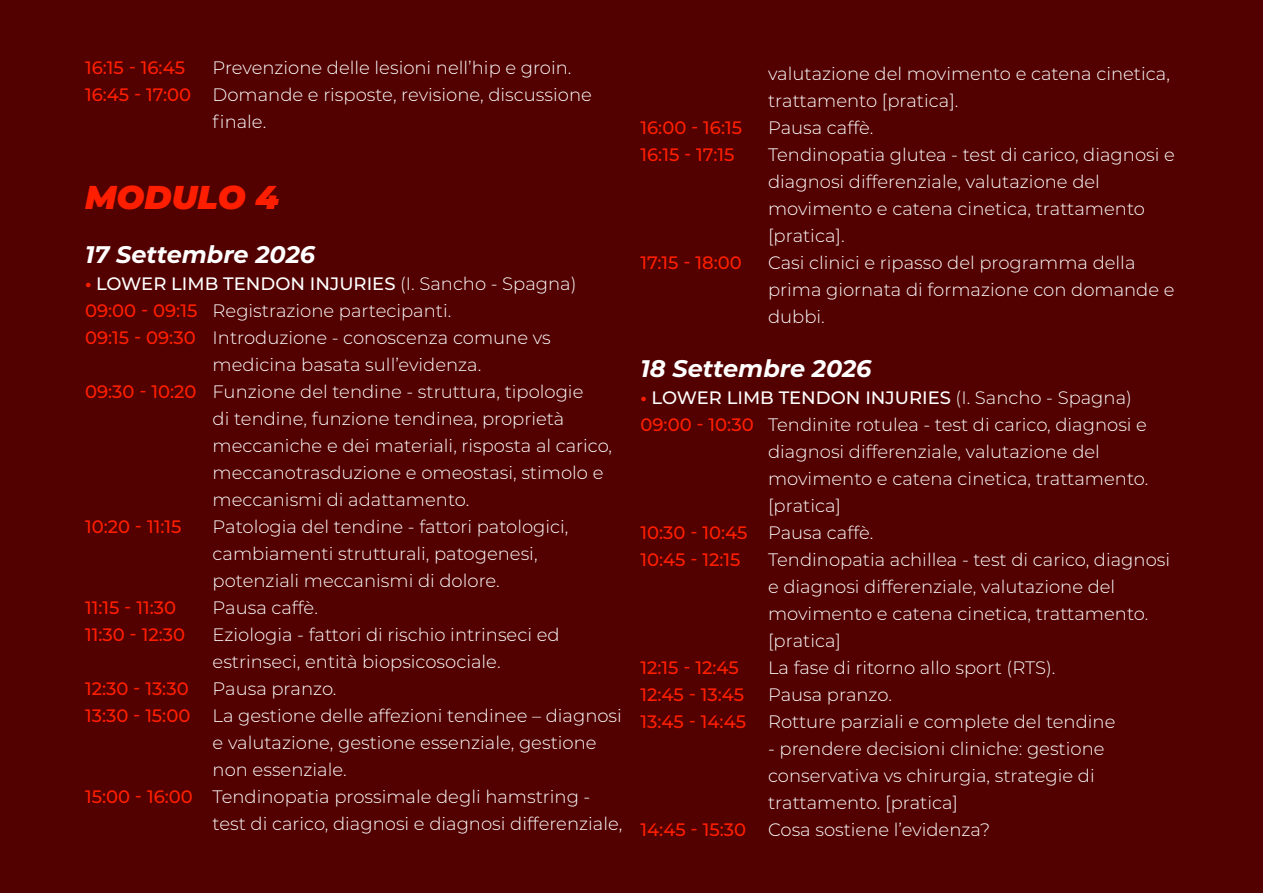
<style>
.page{position:relative;width:1263px;height:893px;background:#520000}
.page>*{position:absolute;margin:0;border:0;box-sizing:border-box;transform-origin:0 0}
.t1{font:italic 900 33px "Montserrat";color:#ff1f00}
.t2{font:italic 700 24px "Montserrat";color:#fff}
.t3{font:300 18px/27px "Montserrat";color:#fff}
.t4{font:500 18px "Montserrat";color:#ff1f00}
.t5{font:500 18px "Montserrat";color:#fff}
.s1{font-weight:500;color:#ff1f00}
.s2{font-weight:700;color:#ff1f00}
.s3{font-weight:300}
.s4{font-weight:300;color:#fff}
</style>
<div class="page">
<p class="t4" style="left:85px;top:55px;width:101px">16:15 - 16:45</p>
<p class="t3" style="left:213px;top:54px;width:360px">Prevenzione delle lesioni nell’hip e groin.</p>
<p class="t3" style="left:85px;top:81px;width:508px"><span class="s1">16:45 - 17:00</span> Domande e risposte, revisione, discussione</p>
<p class="t3" style="left:213px;top:108px;width:55px">finale.</p>
<h1 class="t1" style="left:85px;top:173px;width:196px">MODULO 4</h1>
<h2 class="t2" style="left:85px;top:237px;width:232px">17 Settembre 2026</h2>
<p class="t5" style="left:85px;top:271px;width:493px"><span class="s2">•</span> LOWER LIMB TENDON INJURIES <span class="s3">(I. Sancho - Spagna)</span></p>
<p class="t3" style="left:85px;top:297px;width:368px"><span class="s1">09:00 - 09:15</span> Registrazione partecipanti.</p>
<p class="t3" style="left:85px;top:324px;width:467px"><span class="s1">09:15 - 09:30</span> Introduzione - conoscenza comune vs</p>
<p class="t3" style="left:213px;top:351px;width:270px">medicina basata sull’evidenza.</p>
<p class="t3" style="left:85px;top:378px;width:500px"><span class="s1">09:30 - 10:20</span> Funzione del tendine - struttura, tipologie</p>
<p class="t3" style="left:213px;top:405px;width:353px">di tendine, funzione tendinea, proprietà</p>
<p class="t3" style="left:213px;top:432px;width:401px">meccaniche e dei materiali, risposta al carico,</p>
<p class="t3" style="left:213px;top:459px;width:392px">meccanotrasduzione e omeostasi, stimolo e</p>
<p class="t3" style="left:213px;top:486px;width:258px">meccanismi di adattamento.</p>
<p class="t4" style="left:85px;top:514px;width:98px">10:20 - 11:15</p>
<p class="t3" style="left:213px;top:513px;width:357px">Patologia del tendine - fattori patologici, cambiamenti strutturali, patogenesi, potenziali meccanismi di dolore.</p>
<p class="t4" style="left:85px;top:595px;width:93px">11:15 - 11:30</p>
<p class="t3" style="left:213px;top:594px;width:107px">Pausa caffè.</p>
<p class="t4" style="left:85px;top:622px;width:102px">11:30 - 12:30</p>
<p class="t3" style="left:213px;top:621px;width:348px">Eziologia - fattori di rischio intrinseci ed estrinseci, entità biopsicosociale.</p>
<p class="t4" style="left:85px;top:676px;width:105px">12:30 - 13:30</p>
<p class="t3" style="left:213px;top:675px;width:125px">Pausa pranzo.</p>
<p class="t3" style="left:85px;top:702px;width:538px"><span class="s1">13:30 - 15:00</span> La gestione delle affezioni tendinee – diagnosi</p>
<p class="t3" style="left:213px;top:729px;width:385px">e valutazione, gestione essenziale, gestione</p>
<p class="t3" style="left:213px;top:756px;width:136px">non essenziale.</p>
<p class="t3" style="left:85px;top:783px;width:507px"><span class="s1">15:00 - 16:00</span> Tendinopatia prossimale degli hamstring -</p>
<p class="t3" style="left:213px;top:810px;width:411px">test di carico, diagnosi e diagnosi differenziale,</p>
<p class="t3" style="left:768px;top:60px;width:403px">valutazione del movimento e catena cinetica, trattamento [pratica].</p>
<p class="t4" style="left:640px;top:115px;width:103px">16:00 - 16:15</p>
<p class="t3" style="left:768px;top:114px;width:107px">Pausa caffè.</p>
<p class="t4" style="left:640px;top:142px;width:95px">16:15 - 17:15</p>
<p class="t3" style="left:768px;top:141px;width:408px">Tendinopatia glutea - test di carico, diagnosi e diagnosi differenziale, valutazione del movimento e catena cinetica, trattamento [pratica].</p>
<p class="t4" style="left:640px;top:250px;width:103px">17:15 - 18:00</p>
<p class="t3" style="left:768px;top:249px;width:408px">Casi clinici e ripasso del programma della prima giornata di formazione con domande e dubbi.</p>
<h2 class="t2" style="left:640px;top:351px;width:233px">18 Settembre 2026</h2>
<p class="t5" style="left:640px;top:385px;width:493px"><span class="s2">•</span> LOWER LIMB TENDON INJURIES <span class="s3">(I. Sancho - Spagna)</span></p>
<p class="t3" style="left:640px;top:411px;width:508px"><span class="s1">09:00 - 10:30</span> Tendinite rotulea - test di carico, diagnosi e</p>
<p class="t3" style="left:768px;top:438px;width:333px">diagnosi differenziale, valutazione del</p>
<p class="t3" style="left:768px;top:465px;width:382px">movimento e catena cinetica, trattamento.</p>
<p class="t3" style="left:768px;top:492px;width:74px">[pratica]</p>
<p class="t4" style="left:640px;top:520px;width:234px">10:30 - 10:45 <span class="s4">Pausa caffè.</span></p>
<p class="t4" style="left:640px;top:547px;width:102px">10:45 - 12:15</p>
<p class="t3" style="left:768px;top:546px;width:404px">Tendinopatia achillea - test di carico, diagnosi e diagnosi differenziale, valutazione del movimento e catena cinetica, trattamento. [pratica]</p>
<p class="t4" style="left:640px;top:655px;width:100px">12:15 - 12:45</p>
<p class="t3" style="left:768px;top:654px;width:289px">La fase di ritorno allo sport (RTS).</p>
<p class="t4" style="left:640px;top:682px;width:105px">12:45 - 13:45</p>
<p class="t3" style="left:640px;top:681px;width:476px;text-indent:128px">Pausa pranzo.<br><span class="s1">13:45 - 14:45</span> Rotture parziali e complete del tendine</p>
<p class="t3" style="left:768px;top:735px;width:338px">- prendere decisioni cliniche: gestione</p>
<p class="t3" style="left:768px;top:762px;width:328px">conservativa vs chirurgia, strategie di</p>
<p class="t3" style="left:768px;top:789px;width:192px">trattamento. [pratica]</p>
<p class="t3" style="left:640px;top:816px;width:351px"><span class="s1">14:45 - 15:30</span> Cosa sostiene l’evidenza?</p>
</div>
